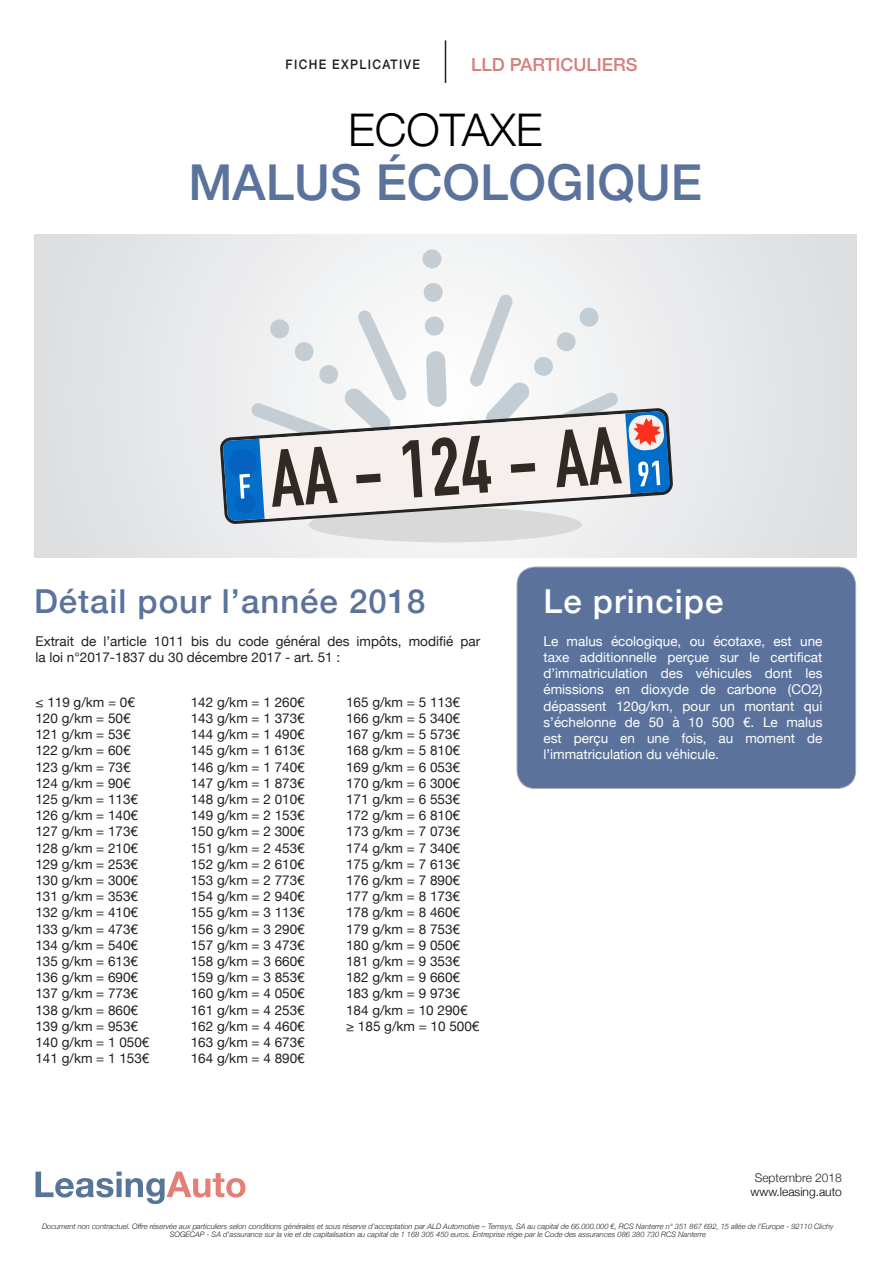
<style>
.page{position:relative;width:893px;height:1263px;background:#fff}
.page>*{position:absolute;margin:0;border:0;box-sizing:border-box;transform-origin:0 0}
.t1{font:500 49.5px "Helvetica Neue";color:#5b739c}
.t2{font:300 45px "Helvetica Neue";color:#000}
.t3{font:500 33px "Helvetica Neue";letter-spacing:.03em;color:#5b739c}
.t4{font:500 33px "Helvetica Neue";letter-spacing:.03em;color:#fff}
.t5{font:500 18px "Helvetica Neue";color:#d6807a}
.t6{font:13.5px "Helvetica Neue";color:#231f20}
.Paragraph_Style_1{font:13.5px/16.2px "Helvetica Neue";color:#fff;text-align:justify}
.t7{font:500 13.05px "Helvetica Neue";letter-spacing:.11em;color:#231f20;scale:.92 1}
.t8{font:300 12px "Helvetica Neue";color:#000}
.t9{font:300 12px "Helvetica Neue";color:#231f20}
.t10{font:italic 300 7.5px "Helvetica Neue";color:#231f20}
</style>
<div class="page">
<div style="left:517px;top:567px;width:339px;height:221px;background:#5b739c;border-radius:18px"></div>
<div style="left:517px;top:567px;width:339px;height:222px;border:1px solid #a8a9ad;border-radius:18px"></div>
<div style="left:35px;top:235px;width:822px;height:322px;background:#e5e6e8"></div>
<hr style="left:445px;top:40px;width:1px;height:43px;background:#231f20">
<svg style="left:422px;top:249px;width:20px;height:19px"></svg>
<div style="left:309px;top:507px;width:273px;height:35px;background:#d9d9d9;border-radius:50%"></div>
<svg style="left:220px;top:441px;width:453px;height:83px"></svg>
<svg style="left:223px;top:283px;width:447px;height:238px"></svg>
<svg style="left:35px;top:1171px;width:210px;height:33px"></svg>
<p class="t7" style="left:286px;top:54px;width:147px">FICHE EXPLICATIVE</p>
<p class="t5" style="left:471px;top:50px;width:168px">LLD PARTICULIERS</p>
<p class="t2" style="left:348px;top:93px;width:196px">ECOTAXE</p>
<p class="t1" style="left:189px;top:142px;width:515px">MALUS ÉCOLOGIQUE</p>
<p class="t3" style="left:34px;top:575px;width:393px">Détail pour l’année 2018</p>
<p class="t4" style="left:543px;top:575px;width:181px">Le principe</p>
<p class="t6" style="left:35px;top:631px;width:446px">Extrait de l’article 1011 bis du code général des impôts, modifié par</p>
<p class="t6" style="left:35px;top:647px;width:306px">la loi n°2017-1837 du 30 décembre 2017 - art. 51 :</p>
<p class="t6" style="left:35px;top:692px;width:101px">≤ 119 g/km = 0€</p>
<p class="t6" style="left:35px;top:708px;width:97px">120 g/km = 50€</p>
<p class="t6" style="left:35px;top:725px;width:97px">121 g/km = 53€</p>
<p class="t6" style="left:35px;top:741px;width:97px">122 g/km = 60€</p>
<p class="t6" style="left:35px;top:757px;width:97px">123 g/km = 73€</p>
<p class="t6" style="left:35px;top:773px;width:97px">124 g/km = 90€</p>
<p class="t6" style="left:35px;top:789px;width:104px">125 g/km = 113€</p>
<p class="t6" style="left:35px;top:806px;width:104px">126 g/km = 140€</p>
<p class="t6" style="left:35px;top:822px;width:104px">127 g/km = 173€</p>
<p class="t6" style="left:35px;top:838px;width:104px">128 g/km = 210€</p>
<p class="t6" style="left:35px;top:854px;width:104px">129 g/km = 253€</p>
<p class="t6" style="left:35px;top:870px;width:104px">130 g/km = 300€</p>
<p class="t6" style="left:35px;top:887px;width:104px">131 g/km = 353€</p>
<p class="t6" style="left:35px;top:903px;width:104px">132 g/km = 410€</p>
<p class="t6" style="left:35px;top:919px;width:104px">133 g/km = 473€</p>
<p class="t6" style="left:35px;top:935px;width:104px">134 g/km = 540€</p>
<p class="t6" style="left:35px;top:951px;width:104px">135 g/km = 613€</p>
<p class="t6" style="left:35px;top:968px;width:104px">136 g/km = 690€</p>
<p class="t6" style="left:35px;top:984px;width:104px">137 g/km = 773€</p>
<p class="t6" style="left:35px;top:1000px;width:104px">138 g/km = 860€</p>
<p class="t6" style="left:35px;top:1016px;width:104px">139 g/km = 953€</p>
<p class="t6" style="left:35px;top:1032px;width:115px">140 g/km = 1 050€</p>
<p class="t6" style="left:35px;top:1049px;width:115px">141 g/km = 1 153€</p>
<p class="t6" style="left:191px;top:692px;width:115px">142 g/km = 1 260€</p>
<p class="t6" style="left:191px;top:708px;width:115px">143 g/km = 1 373€</p>
<p class="t6" style="left:191px;top:725px;width:115px">144 g/km = 1 490€</p>
<p class="t6" style="left:191px;top:741px;width:115px">145 g/km = 1 613€</p>
<p class="t6" style="left:191px;top:757px;width:115px">146 g/km = 1 740€</p>
<p class="t6" style="left:191px;top:773px;width:115px">147 g/km = 1 873€</p>
<p class="t6" style="left:191px;top:789px;width:115px">148 g/km = 2 010€</p>
<p class="t6" style="left:191px;top:806px;width:115px">149 g/km = 2 153€</p>
<p class="t6" style="left:191px;top:822px;width:115px">150 g/km = 2 300€</p>
<p class="t6" style="left:191px;top:838px;width:115px">151 g/km = 2 453€</p>
<p class="t6" style="left:191px;top:854px;width:115px">152 g/km = 2 610€</p>
<p class="t6" style="left:191px;top:870px;width:115px">153 g/km = 2 773€</p>
<p class="t6" style="left:191px;top:887px;width:115px">154 g/km = 2 940€</p>
<p class="t6" style="left:191px;top:903px;width:115px">155 g/km = 3 113€</p>
<p class="t6" style="left:191px;top:919px;width:115px">156 g/km = 3 290€</p>
<p class="t6" style="left:191px;top:935px;width:115px">157 g/km = 3 473€</p>
<p class="t6" style="left:191px;top:951px;width:115px">158 g/km = 3 660€</p>
<p class="t6" style="left:191px;top:968px;width:115px">159 g/km = 3 853€</p>
<p class="t6" style="left:191px;top:984px;width:115px">160 g/km = 4 050€</p>
<p class="t6" style="left:191px;top:1000px;width:115px">161 g/km = 4 253€</p>
<p class="t6" style="left:191px;top:1016px;width:115px">162 g/km = 4 460€</p>
<p class="t6" style="left:191px;top:1032px;width:115px">163 g/km = 4 673€</p>
<p class="t6" style="left:191px;top:1049px;width:115px">164 g/km = 4 890€</p>
<p class="t6" style="left:346px;top:692px;width:115px">165 g/km = 5 113€</p>
<p class="t6" style="left:346px;top:708px;width:115px">166 g/km = 5 340€</p>
<p class="t6" style="left:346px;top:725px;width:115px">167 g/km = 5 573€</p>
<p class="t6" style="left:346px;top:741px;width:115px">168 g/km = 5 810€</p>
<p class="t6" style="left:346px;top:757px;width:115px">169 g/km = 6 053€</p>
<p class="t6" style="left:346px;top:773px;width:115px">170 g/km = 6 300€</p>
<p class="t6" style="left:346px;top:789px;width:115px">171 g/km = 6 553€</p>
<p class="t6" style="left:346px;top:806px;width:115px">172 g/km = 6 810€</p>
<p class="t6" style="left:346px;top:822px;width:115px">173 g/km = 7 073€</p>
<p class="t6" style="left:346px;top:838px;width:115px">174 g/km = 7 340€</p>
<p class="t6" style="left:346px;top:854px;width:115px">175 g/km = 7 613€</p>
<p class="t6" style="left:346px;top:870px;width:115px">176 g/km = 7 890€</p>
<p class="t6" style="left:346px;top:887px;width:115px">177 g/km = 8 173€</p>
<p class="t6" style="left:346px;top:903px;width:115px">178 g/km = 8 460€</p>
<p class="t6" style="left:346px;top:919px;width:115px">179 g/km = 8 753€</p>
<p class="t6" style="left:346px;top:935px;width:115px">180 g/km = 9 050€</p>
<p class="t6" style="left:346px;top:951px;width:115px">181 g/km = 9 353€</p>
<p class="t6" style="left:346px;top:968px;width:115px">182 g/km = 9 660€</p>
<p class="t6" style="left:346px;top:984px;width:115px">183 g/km = 9 973€</p>
<p class="t6" style="left:346px;top:1000px;width:123px">184 g/km = 10 290€</p>
<p class="t6" style="left:346px;top:1016px;width:135px">≥ 185 g/km = 10 500€</p>
<p class="Paragraph_Style_1" style="left:543px;top:634px;width:280px">Le malus écologique, ou écotaxe, est une taxe additionnelle perçue sur le certificat d’immatriculation des véhicules dont les émissions en dioxyde de carbone (CO2) dépassent 120g/km, pour un montant qui s’échelonne de 50 à 10 500 €. Le malus est perçu en une fois, au moment de l’immatriculation du véhicule.</p>
<p class="t9" style="left:755px;top:1168px;width:89px">Septembre 2018</p>
<p class="t8" style="left:751px;top:1182px;width:93px">www.leasing.auto</p>
<p class="t10" style="left:42px;top:1220px;width:793px">Document non contractuel. Offre réservée aux particuliers selon conditions générales et sous réserve d’acceptation par ALD Automotive – Temsys, SA au capital de 66.000.000 €, RCS Nanterre n° 351 867 692, 15 allée de l’Europe - 92110 Clichy</p>
<p class="t10" style="left:170px;top:1228px;width:538px">SOGECAP - SA d’assurance sur la vie et de capitalisation au capital de 1 168 305 450 euros. Entreprise régie par le Code des assurances 086 380 730 RCS Nanterre</p>
</div>
